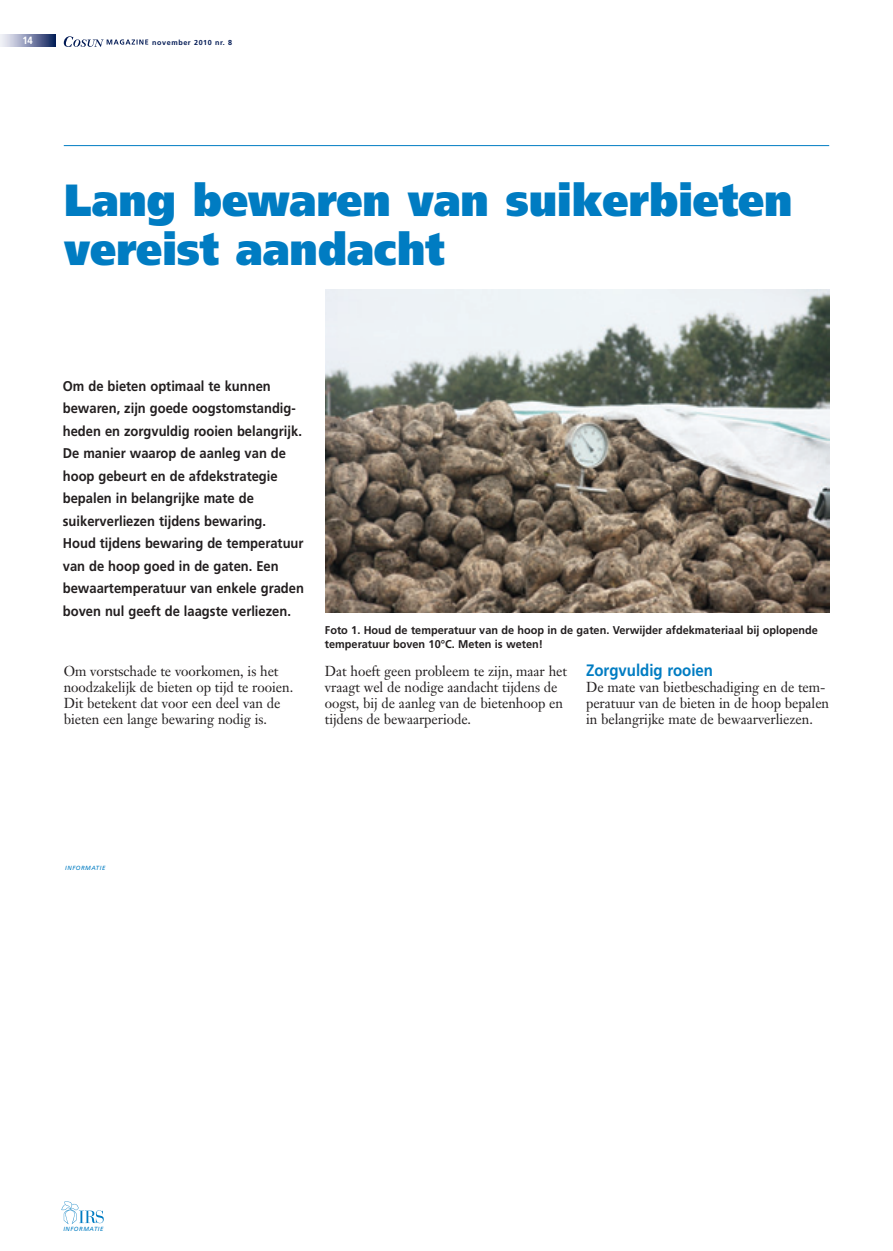
<style>
.page{position:relative;width:893px;height:1251px;background:#fff}
.page>*{position:absolute;margin:0;border:0;box-sizing:border-box;transform-origin:0 0}
.t1{font:900 45px/48.2px "Frutiger";color:#007cc2;scale:.92 1}
.t2{font:700 16.5px "Frutiger";color:#007cc2;scale:.91 1}
.t3{font:14.25px/16px "Janson Text";letter-spacing:-.005em;color:#231f20;scale:.96 1}
.t4{font:700 14.1px/22.5px "Frutiger";color:#231f20;scale:.92 1}
.t5{font:700 11.25px/14px "Frutiger";color:#231f20}
.t6{font:700 10.5px "Frutiger";color:#fff;scale:.9 1}
.t7{font:700 7.2px "Frutiger";letter-spacing:.08em;color:#001954}
.t8{font:italic 6px "Frutiger";letter-spacing:.09em;color:#007cc2}
</style>
<div class="page">
<img style="left:325px;top:289px;width:504px;height:323px">
<hr style="left:64px;top:145px;width:765px;height:1px;background:#007cc2">
<svg style="left:0;top:34px;width:55px;height:13px"></svg>
<svg style="left:64px;top:36px;width:84px;height:11px"></svg>
<svg style="left:61px;top:1201px;width:43px;height:22px"></svg>
<p class="t6" style="left:23px;top:35px;width:13px">14</p>
<p class="t7" style="left:152px;top:38px;width:81px">november 2010 nr. 8</p>
<h1 class="t1" style="left:64px;top:176px;width:793px">Lang bewaren van suikerbieten vereist aandacht</h1>
<p class="t4" style="left:63px;top:374px;width:264px">Om de bieten optimaal te kunnen bewaren, zijn goede oogstomstandig&shy;heden en zorgvuldig rooien belangrijk.<br>De manier waarop de aanleg van de hoop gebeurt en de afdekstrategie bepalen in belangrijke mate de suikerverliezen tijdens bewaring.<br>Houd tijdens bewaring de temperatuur van de hoop goed in de gaten. Een bewaartemperatuur van enkele graden boven nul geeft de laagste verliezen.</p>
<p class="t5" style="left:325px;top:623px;width:495px">Foto 1. Houd de temperatuur van de hoop in de gaten. Verwijder afdekmateriaal bij oplopende temperatuur boven 10°C. Meten is weten!</p>
<p class="t3" style="left:64px;top:663px;width:240px">Om vorstschade te voorkomen, is het noodzakelijk de bieten op tijd te rooien.<br>Dit betekent dat voor een deel van de bieten een lange bewaring nodig is.</p>
<p class="t3" style="left:325px;top:663px;width:254px">Dat hoeft geen probleem te zijn, maar het vraagt wel de nodige aandacht tijdens de oogst, bij de aanleg van de bietenhoop en tijdens de bewaarperiode.</p>
<p class="t2" style="left:586px;top:660px;width:141px">Zorgvuldig rooien</p>
<p class="t3" style="left:586px;top:679px;width:255px">De mate van bietbeschadiging en de tem&shy;peratuur van de bieten in de hoop bepalen in belangrijke mate de bewaarverliezen.</p>
<p class="t8" style="left:65px;top:864px;width:42px">INFORMATIE</p>
<p class="t8" style="left:63px;top:1224px;width:42px">INFORMATIE</p>
</div>
